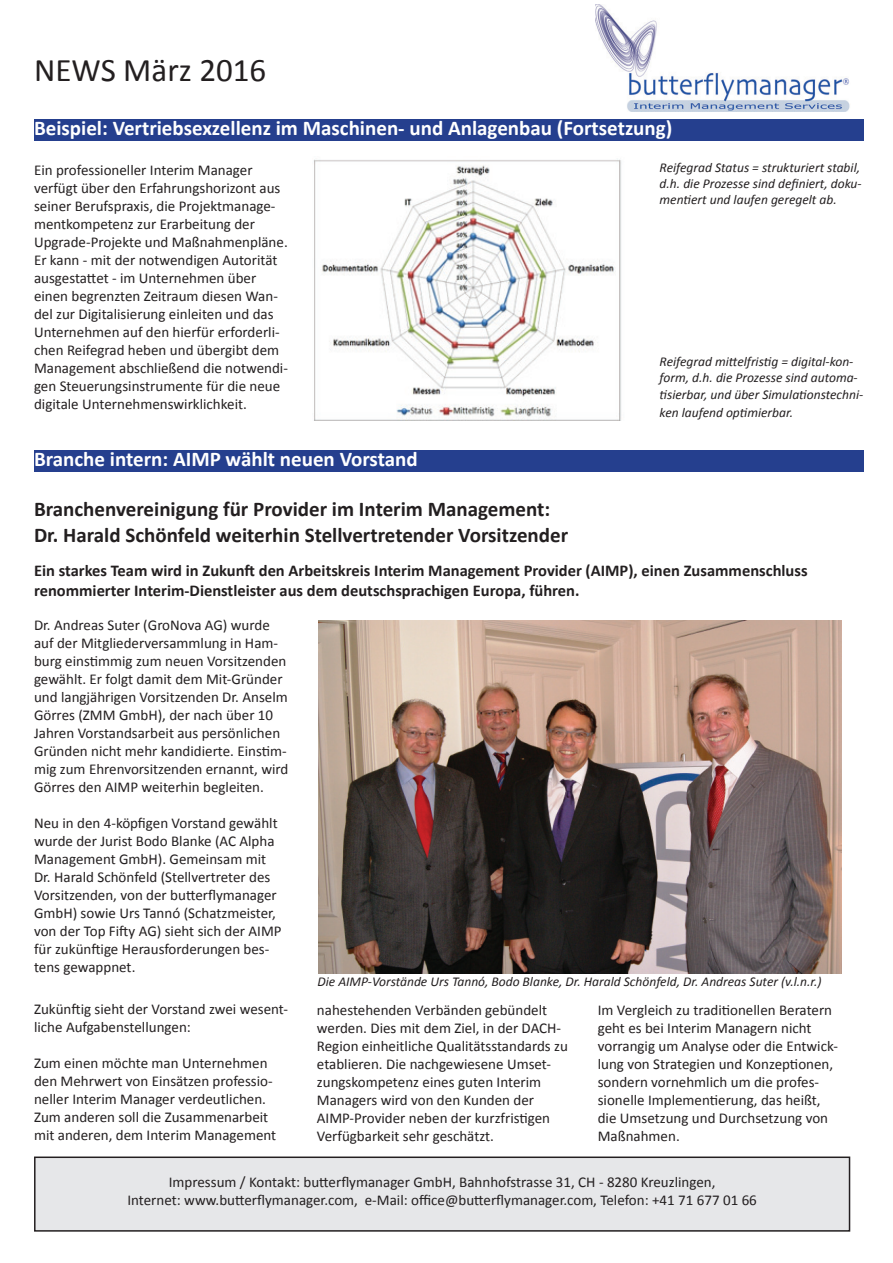
<style>
.page{position:relative;width:893px;height:1263px;background:#fff}
.page>*{position:absolute;margin:0;border:0;box-sizing:border-box;transform-origin:0 0}
.t1{font:33px "Calibri";color:#231f20}
.t2{font:700 21px/25.2px "Calibri";color:#231f20}
.t3{font:700 21px "Calibri";color:#fff}
.t4{font:700 16.5px/19.8px "Calibri";color:#231f20}
.t5{font:15px/18px "Calibri";color:#231f20}
.t6{font:italic 13.5px/16.2px "Calibri";color:#231f20;text-align:justify}
</style>
<div class="page">
<div style="left:34px;top:119px;width:829px;height:21px;background:#253f8e"></div>
<div style="left:35px;top:1157px;width:814px;height:74px;background:#e6e7e9"></div>
<div style="left:34px;top:1157px;width:816px;height:75px;border:1px solid #231f20"></div>
<img style="left:595px;top:5px;width:255px;height:107px">
<div style="left:34px;top:451px;width:829px;height:21px;background:#253f8e"></div>
<img style="left:318px;top:621px;width:523px;height:352px">
<img style="left:314px;top:159px;width:308px;height:262px">
<h1 class="t1" style="left:34px;top:55px;width:234px">NEWS März 2016</h1>
<h2 class="t3" style="left:34px;top:118px;width:639px">Beispiel: Vertriebsexzellenz im Maschinen- und Anlagenbau (Fortsetzung)</h2>
<p class="t6" style="left:659px;top:159px;width:203px">Reifegrad Status = strukturiert stabil, d.h. die Prozesse sind definiert, doku&shy;men!ert und laufen geregelt ab.</p>
<p class="t5" style="left:34px;top:162px;width:255px">Ein professioneller Interim Manager verfügt über den Erfahrungshorizont aus seiner Berufspraxis, die Projektmanage&shy;mentkompetenz zur Erarbeitung der Upgrade-Projekte und Maßnahmenpläne.<br>Er kann - mit der notwendigen Autorität ausgesta&amp;et - im Unternehmen über einen begrenzten Zeitraum diesen Wan&shy;del zur Digitalisierung einleiten und das Unternehmen auf den hierfür erforderli&shy;chen Reifegrad heben und übergibt dem Management abschließend die notwendi&shy;gen Steuerungsinstrumente für die neue digitale Unternehmenswirklichkeit.</p>
<p class="t6" style="left:659px;top:354px;width:205px;text-align:left">Reifegrad mi%elfris!g = digital-kon&shy;form, d.h. die Prozesse sind automa-!sierbar, und über Simula!onstechni-</p>
<p class="t6" style="left:659px;top:404px;width:135px">ken laufend op!mierbar.</p>
<h2 class="t3" style="left:34px;top:449px;width:385px">Branche intern: AIMP wählt neuen Vorstand</h2>
<h2 class="t2" style="left:34px;top:497px;width:535px">Branchenvereinigung für Provider im Interim Management:<br>Dr. Harald Schönfeld weiterhin Stellvertretender Vorsitzender</h2>
<p class="t4" style="left:34px;top:561px;width:775px">Ein starkes Team wird in Zukun# den Arbeitskreis Interim Management Provider (AIMP), einen Zusammenschluss renommierter Interim-Dienstleister aus dem deutschsprachigen Europa, führen.</p>
<p class="t5" style="left:34px;top:616px;width:256px">Dr. Andreas Suter (GroNova AG) wurde auf der Mitgliederversammlung in Ham&shy;burg eins"mmig zum neuen Vorsitzenden gewählt. Er folgt damit dem Mit-Gründer und langjährigen Vorsitzenden Dr. Anselm Görres (ZMM GmbH), der nach über 10<br>Jahren Vorstandsarbeit aus persönlichen Gründen nicht mehr kandidierte. Eins"m&shy;mig zum Ehrenvorsitzenden ernannt, wird Görres den AIMP weiterhin begleiten.</p>
<p class="t5" style="left:34px;top:814px;width:249px">Neu in den 4-köpfigen Vorstand gewählt wurde der Jurist Bodo Blanke (AC Alpha Management GmbH). Gemeinsam mit Dr. Harald Schönfeld (Stellvertreter des Vorsitzenden, von der bu&amp;erflymanager GmbH) sowie Urs Tannó (Schatzmeister, von der Top Fi#y AG) sieht sich der AIMP für zukün#ige Herausforderungen bes&shy;tens gewappnet.</p>
<p class="t5" style="left:34px;top:1000px;width:255px">Zukün#ig sieht der Vorstand zwei wesent&shy;liche Aufgabenstellungen:</p>
<p class="t5" style="left:34px;top:1054px;width:244px">Zum einen möchte man Unternehmen den Mehrwert von Einsätzen professio&shy;neller Interim Manager verdeutlichen.<br>Zum anderen soll die Zusammenarbeit mit anderen, dem Interim Management</p>
<p class="t6" style="left:317px;top:974px;width:505px">Die AIMP-Vorstände Urs Tannó, Bodo Blanke, Dr. Harald Schönfeld, Dr. Andreas Suter (v.l.n.r.)</p>
<p class="t5" style="left:317px;top:1001px;width:252px">nahestehenden Verbänden gebündelt werden. Dies mit dem Ziel, in der DACH-Region einheitliche Qualitätsstandards zu etablieren. Die nachgewiesene Umset&shy;zungskompetenz eines guten Interim Managers wird von den Kunden der AIMP-Provider neben der kurzfris"gen Verfügbarkeit sehr geschätzt.</p>
<p class="t5" style="left:597px;top:1001px;width:242px">Im Vergleich zu tradi"onellen Beratern geht es bei Interim Managern nicht vorrangig um Analyse oder die Entwick&shy;lung von Strategien und Konzep"onen, sondern vornehmlich um die profes&shy;sionelle Implemen"erung, das heißt, die Umsetzung und Durchsetzung von Maßnahmen.</p>
<p class="t5" style="left:127px;top:1174px;width:631px;text-align:center">Impressum / Kontakt: bu&amp;erflymanager GmbH, Bahnhofstrasse 31, CH - 8280 Kreuzlingen,<br>Internet: www.bu&amp;erflymanager.com, e-Mail: office@bu&amp;erflymanager.com, Telefon: +41 71 677 01 66</p>
</div>
